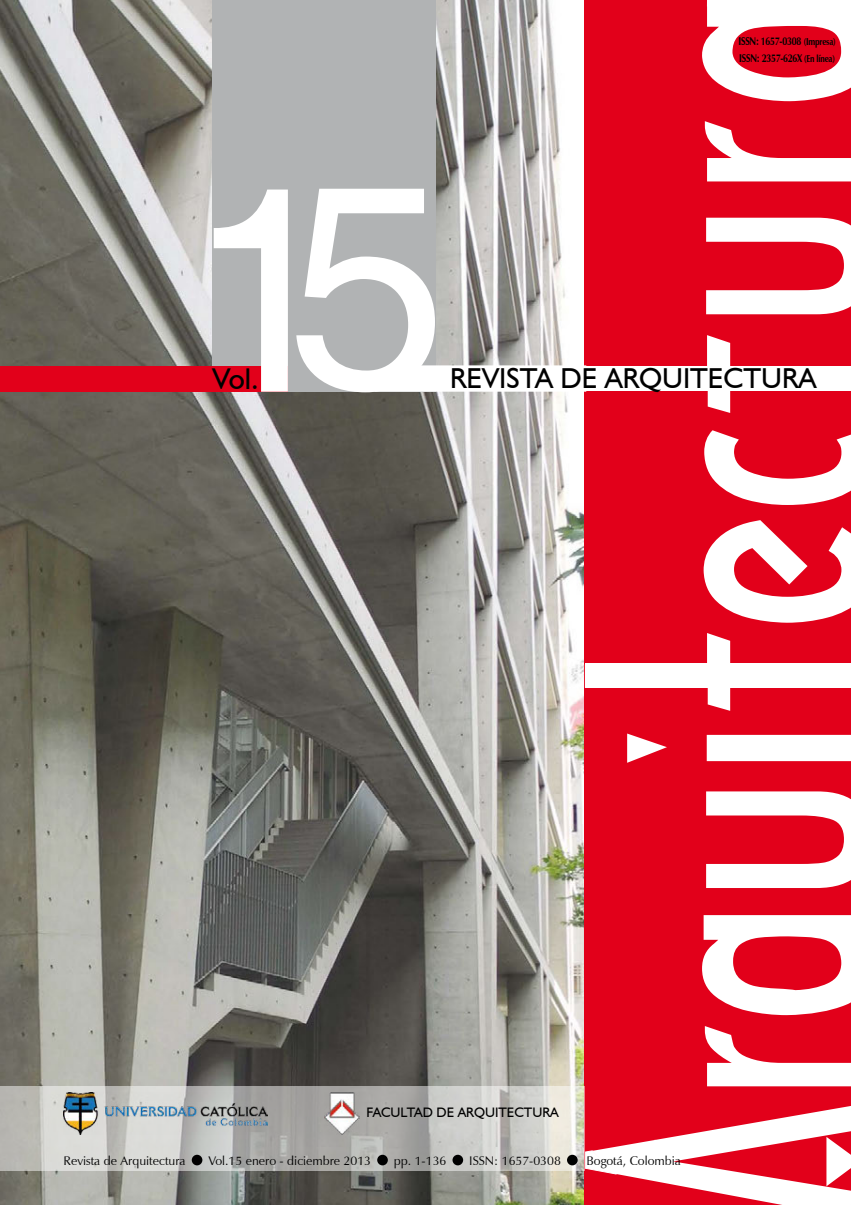
<style>
.page{position:relative;width:851px;height:1205px;background:#fff}
.page>*{position:absolute;margin:0;border:0;box-sizing:border-box;transform-origin:0 0}
.t1{font:287.5px "Helvetica";color:#fff}
.t2{font:30px "Humanist 521 BT";color:#000}
.t3{font:28.75px "Humanist 521 BT";color:#000}
.t4{font:13.75px "Humanist 521 BT";color:#000}
.t5{font:12.5px "Zapf Humanist 601 BT";color:#000}
.t6{font:700 11.25px/16.5px "Zapf Humanist 601 BT";letter-spacing:-.03em;color:#000;scale:.8 1}
.s1{font-size:10px}
</style>
<div class="page">
<img style="left:0;top:0;width:584px;height:1205px">
<div style="left:212px;top:0;width:224px;height:392px;background:#b1b3b4"></div>
<div style="left:584px;top:0;width:266px;height:1205px;background:#e2001a"></div>
<svg style="left:704px;top:1026px;width:146px;height:60px"></svg>
<svg style="left:702px;top:915px;width:148px;height:100px"></svg>
<svg style="left:706px;top:791px;width:144px;height:97px"></svg>
<svg style="left:627px;top:733px;width:223px;height:30px"></svg>
<svg style="left:703px;top:520px;width:147px;height:103px"></svg>
<svg style="left:704px;top:430px;width:146px;height:75px"></svg>
<svg style="left:706px;top:218px;width:144px;height:96px"></svg>
<svg style="left:704px;top:121px;width:146px;height:60px"></svg>
<svg style="left:702px;top:0;width:148px;height:101px"></svg>
<svg style="left:585px;top:1106px;width:265px;height:99px"></svg>
<svg style="left:584px;top:633px;width:266px;height:78px"></svg>
<svg style="left:374px;top:335px;width:476px;height:78px"></svg>
<svg style="left:0;top:1086px;width:584px;height:85px;background:#c0c0bc"></svg>
<img style="left:64px;top:1092px;width:204px;height:43px">
<img style="left:324px;top:1092px;width:35px;height:43px">
<div style="left:0;top:366px;width:287px;height:26px;background:#e2001a"></div>
<div style="left:192px;top:1154px;width:10px;height:11px;background:#000;border-radius:50%"></div>
<div style="left:377px;top:1154px;width:11px;height:11px;background:#000;border-radius:50%"></div>
<div style="left:452px;top:1154px;width:11px;height:11px;background:#000;border-radius:50%"></div>
<div style="left:567px;top:1154px;width:10px;height:11px;background:#000;border-radius:50%"></div>
<p class="t6" style="left:738px;top:33px;width:123px">ISSN: 1657-0308 <span class="s1">(</span><span class="s1">Impresa</span><span class="s1">)<br></span>ISSN: 2357-626X <span class="s1">(</span><span class="s1">En línea</span><span class="s1">)</span></p>
<h1 class="t1" style="left:185px;top:124px;width:161px">1</h1>
<h2 class="t2" style="left:212px;top:360px;width:48px">Vol.</h2>
<h1 class="t1" style="left:287px;top:119px;width:161px">5</h1>
<h3 class="t3" style="left:450px;top:361px;width:368px">REVISTA DE ARQUITECTURA</h3>
<p class="t4" style="left:366px;top:1104px;width:194px">FACULTAD DE ARQUITECTURA</p>
<p class="t5" style="left:64px;top:1153px;width:123px">Revista de Arquitectura</p>
<p class="t5" style="left:208px;top:1153px;width:164px">Vol.15 enero - diciembre 2013</p>
<p class="t5" style="left:394px;top:1153px;width:54px">pp. 1-136</p>
<p class="t5" style="left:469px;top:1153px;width:93px">ISSN: 1657-0308</p>
<p class="t5" style="left:586px;top:1153px;width:96px">Bogotá, Colombia</p>
</div>
